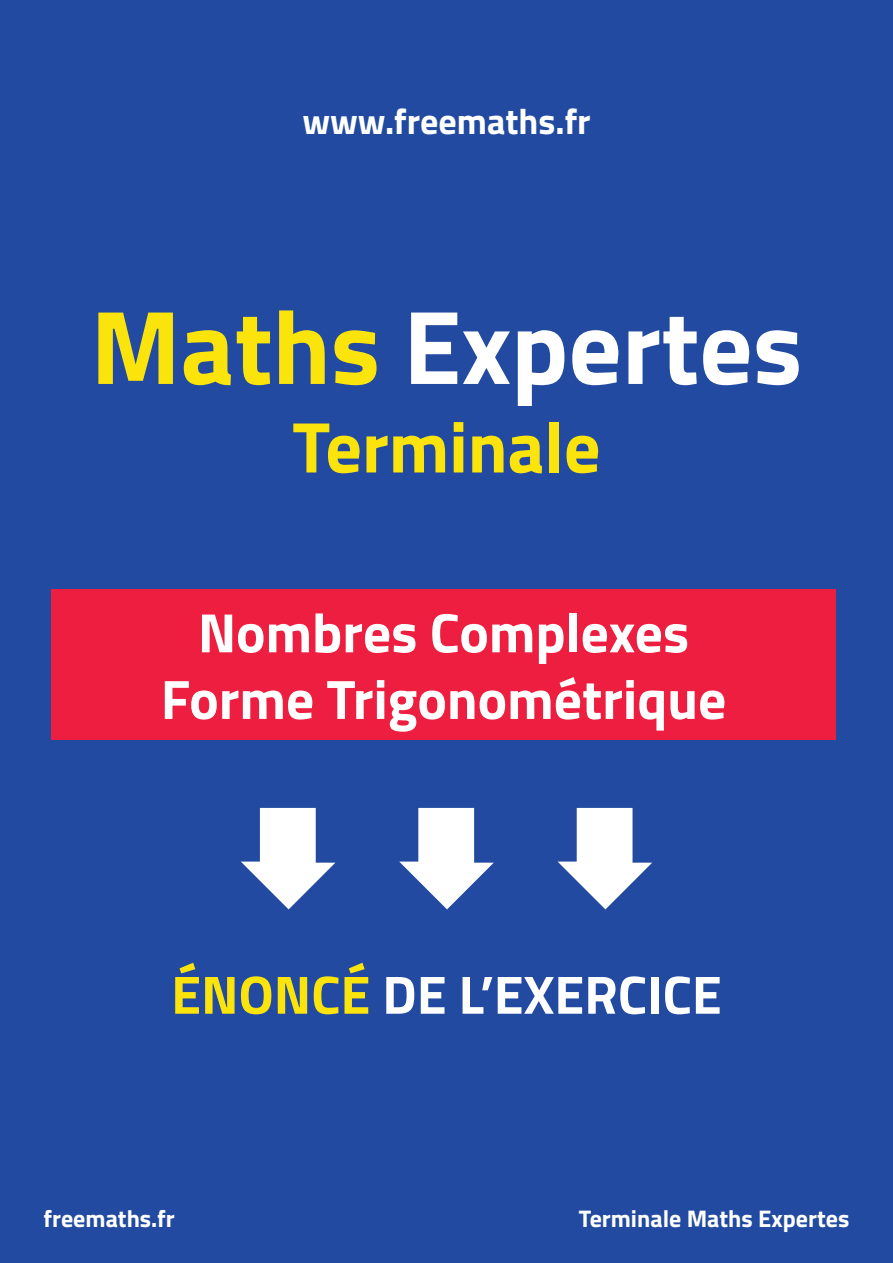
<style>
.page{position:relative;width:893px;height:1263px;background:#214aa0}
.page>*{position:absolute;margin:0;border:0;box-sizing:border-box;transform-origin:0 0}
.t1{font:700 105px "Titillium";color:#fff}
.t2{font:700 72px "Titillium";color:#fbe30c}
.t3{font:700 55.5px "Titillium";color:#fff}
.t4{font:700 54px "Titillium";color:#fff}
.t5{font:700 36px "Titillium";color:#fff}
.t6{font:700 24px "Titillium";color:#fff}
.s1{color:#fbe30c}
</style>
<div class="page">
<svg style="left:241px;top:808px;width:94px;height:101px"></svg>
<svg style="left:399px;top:808px;width:95px;height:101px"></svg>
<svg style="left:558px;top:808px;width:94px;height:101px"></svg>
<div style="left:51px;top:589px;width:785px;height:151px;background:#ed1e40"></div>
<p class="t5" style="left:302px;top:94px;width:290px">www.freemaths.fr</p>
<h1 class="t1" style="left:91px;top:267px;width:713px"><span class="s1">Maths</span> Expertes</h1>
<p class="t2" style="left:292px;top:392px;width:310px">Terminale</p>
<p class="t3" style="left:198px;top:590px;width:493px">Nombres Complexes</p>
<p class="t3" style="left:161px;top:657px;width:567px">Forme Trigonométrique</p>
<p class="t4" style="left:171px;top:953px;width:552px"><span class="s1">ÉNONCÉ</span> DE L’EXERCICE</p>
<p class="t6" style="left:44px;top:1200px;width:133px">freemaths.fr</p>
<p class="t6" style="left:579px;top:1200px;width:272px">Terminale Maths Expertes</p>
</div>
